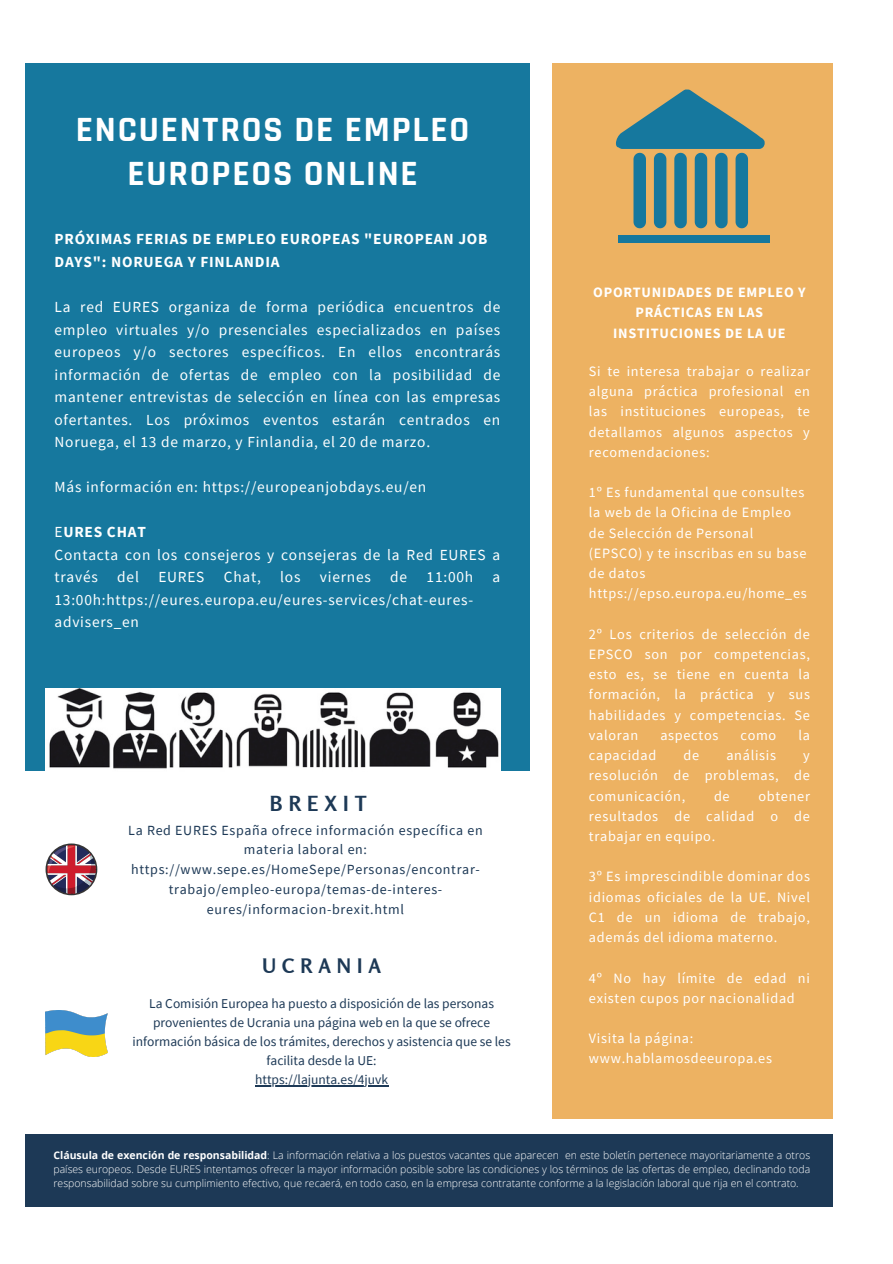
<style>
.page{position:relative;width:893px;height:1264px;background:#fff}
.page>*{position:absolute;margin:0;border:0;box-sizing:border-box;transform-origin:0 0}
.t1{font:700 36px/43.8px "Rajdhani";letter-spacing:.05em;color:#fff;text-align:center}
.t2{font:700 20.7px "Rosario";letter-spacing:.3em;color:#1d3956}
.t3{font:700 19.95px "Rosario";letter-spacing:.3em;color:#1d3956}
.t4{font:15.3px/22.5px "Source Sans Pro";letter-spacing:.05em;color:#fff}
.t5{font:700 15.3px/22.5px "Source Sans Pro";letter-spacing:.05em;color:#fff}
.t6{font:14.25px/20.2px "Source Sans Pro";letter-spacing:.05em;color:#fff;text-align:justify}
.t7{font:700 14.25px/20.2px "Source Sans Pro";letter-spacing:.05em;color:#fff;text-align:center}
.t8{font:13.95px/19.8px "Source Sans Pro";letter-spacing:.05em;color:#1d3956;text-align:center}
.t9{font:13.5px/19px "Source Sans Pro";color:#1d3956;text-align:center}
.t10{font:300 10.5px/14px "Open Sans";color:#fff;text-align:justify}
.s1{font-weight:700}
</style>
<div class="page">
<div style="left:552px;top:63px;width:281px;height:1056px;background:#edb262"></div>
<div style="left:26px;top:63px;width:504px;height:707px;background:#16789e"></div>
<div style="left:26px;top:1134px;width:806px;height:72px;background:#1d3956"></div>
<div style="left:617px;top:235px;width:152px;height:8px;background:#16789e"></div>
<svg style="left:616px;top:89px;width:148px;height:139px"></svg>
<img style="left:112px;top:688px;width:56px;height:82px">
<img style="left:46px;top:688px;width:66px;height:82px">
<img style="left:168px;top:688px;width:332px;height:82px">
<svg style="left:46px;top:843px;width:51px;height:52px"></svg>
<svg style="left:47px;top:845px;width:49px;height:48px"></svg>
<hr style="left:255px;top:1085px;width:133px;height:1px;background:#1d3956">
<img style="left:46px;top:1010px;width:61px;height:46px">
<p class="t1" style="left:76px;top:109px;width:395px">ENCUENTROS DE EMPLEO<br>EUROPEOS ONLINE</p>
<p class="t5" style="left:55px;top:228px;width:434px">PRÓXIMAS FERIAS DE EMPLEO EUROPEAS "EUROPEAN JOB<br>DAYS": NORUEGA Y FINLANDIA</p>
<p class="t4" style="left:55px;top:295px;width:447px;text-align:justify">La red EURES organiza de forma periódica encuentros de empleo virtuales y/o presenciales especializados en países europeos y/o sectores específicos. En ellos encontrarás información de ofertas de empleo con la posibilidad de mantener entrevistas de selección en línea con las empresas ofertantes. Los próximos eventos estarán centrados en Noruega, el 13 de marzo, y Finlandia, el 20 de marzo.</p>
<p class="t4" style="left:55px;top:475px;width:373px">Más información en: https://europeanjobdays.eu/en</p>
<p class="t4" style="left:55px;top:520px;width:447px">E<span class="s1">URES CHAT<br></span>Contacta con los consejeros y consejeras de la Red EURES a través</p>
<p class="t4" style="left:117px;top:565px;width:23px">del</p>
<p class="t4" style="left:158px;top:565px;width:48px">EURES</p>
<p class="t4" style="left:224px;top:565px;width:38px">Chat,</p>
<p class="t4" style="left:280px;top:565px;width:22px">los</p>
<p class="t4" style="left:320px;top:565px;width:52px">viernes</p>
<p class="t4" style="left:390px;top:565px;width:18px">de</p>
<p class="t4" style="left:426px;top:565px;width:48px">11:00h</p>
<p class="t4" style="left:492px;top:565px;width:9px">a</p>
<p class="t4" style="left:55px;top:588px;width:420px">13:00h:https://eures.europa.eu/eures-services/chat-eures&shy;advisers_en</p>
<h4 class="t2" style="left:270px;top:790px;width:98px">BREXIT</h4>
<h4 class="t8" style="left:128px;top:819px;width:356px">La Red EURES España ofrece información específica en materia laboral en: https://www.sepe.es/HomeSepe/Personas/encontrar&shy;trabajo/empleo-europa/temas-de-interes&shy;eures/informacion-brexit.html</h4>
<h4 class="t3" style="left:262px;top:953px;width:120px">UCRANIA</h4>
<h4 class="t9" style="left:132px;top:993px;width:379px">La Comisión Europea ha puesto a disposición de las personas provenientes de Ucrania una página web en la que se ofrece información básica de los trámites, derechos y asistencia que se les facilita desde la UE:</h4>
<h4 class="t9" style="left:255px;top:1069px;width:134px">https://lajunta.es/4juvk</h4>
<p class="t7" style="left:593px;top:282px;width:214px">OPORTUNIDADES DE EMPLEO Y<br>PRÁCTICAS EN LAS<br>INSTITUCIONES DE LA UE</p>
<h2 class="t6" style="left:589px;top:361px;width:222px">Si te interesa trabajar o realizar alguna práctica profesional en las instituciones europeas, te detallamos algunos aspectos y recomendaciones:</h2>
<h4 class="t6" style="left:589px;top:482px;width:219px;text-align:left">1º Es fundamental que consultes la web de la Oficina de Empleo de Selección de Personal (EPSCO) y te inscribas en su base de datos https://epso.europa.eu/home_es</h4>
<p class="t6" style="left:589px;top:623px;width:222px">2º Los criterios de selección de EPSCO son por competencias, esto es, se tiene en cuenta la formación, la práctica y sus habilidades y competencias. Se valoran</p>
<p class="t6" style="left:660px;top:724px;width:60px">aspectos</p>
<p class="t6" style="left:740px;top:724px;width:37px">como</p>
<p class="t6" style="left:798px;top:724px;width:13px">la</p>
<p class="t6" style="left:589px;top:745px;width:69px">capacidad</p>
<p class="t6" style="left:683px;top:745px;width:17px">de</p>
<p class="t6" style="left:726px;top:745px;width:51px">análisis</p>
<p class="t6" style="left:589px;top:745px;width:222px;text-indent:214px">y resolución de problemas, de comunicación,</p>
<p class="t6" style="left:589px;top:785px;width:222px;text-indent:169px">obtener resultados de calidad o de trabajar en equipo.</p>
<h2 class="t6" style="left:589px;top:866px;width:222px">3º Es imprescindible dominar dos idiomas oficiales de la UE. Nivel C1 de un idioma de trabajo, además del idioma materno.</h2>
<h5 class="t6" style="left:589px;top:967px;width:222px">4º No hay límite de edad ni existen cupos por nacionalidad</h5>
<p class="t6" style="left:589px;top:1027px;width:184px">Visita la página: www.hablamosdeeuropa.es</p>
<p class="t6" style="left:714px;top:785px;width:17px">de</p>
<h3 class="t10" style="left:53px;top:1148px;width:758px"><span class="s1">Cláusula de exención de responsabilidad</span>: La información relativa a los puestos vacantes que aparecen en este boletín pertenece mayoritariamente a otros países europeos. Desde EURES intentamos ofrecer la mayor información posible sobre las condiciones y los términos de las ofertas de empleo, declinando toda responsabilidad sobre su cumplimiento efectivo, que recaerá, en todo caso, en la empresa contratante conforme a la legislación laboral que rija en el contrato.</h3>
</div>
